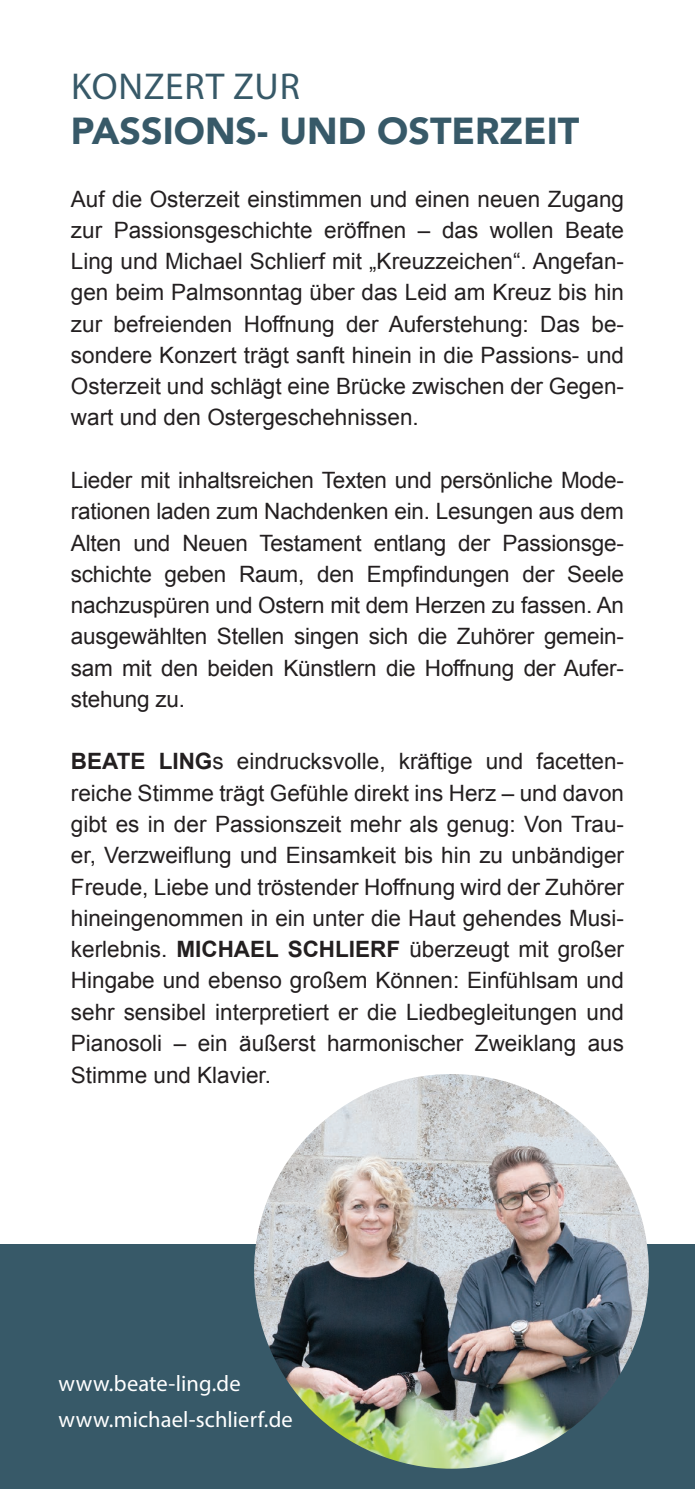
<style>
.page{position:relative;width:695px;height:1489px;background:#fff}
.page>*{position:absolute;margin:0;border:0;box-sizing:border-box;transform-origin:0 0}
.t1{font:900 37.5px "Avenir";color:#375968}
.t2{font:37.5px "Myriad Pro";letter-spacing:.02em;color:#375968}
.t3{font:22.5px/31.2px "Arial";color:#231f20;text-align:justify}
.t4{font:22.5px/36px "Myriad Pro";letter-spacing:.005em;color:#fff}
.s1{font-weight:700}
</style>
<div class="page">
<div style="left:0;top:1244px;width:694px;height:244px;background:#375968"></div>
<img style="left:254px;top:1073px;width:394px;height:395px;border-radius:197px">
<h1 class="t2" style="left:71px;top:63px;width:230px">KONZERT ZUR</h1>
<h1 class="t1" style="left:71px;top:99px;width:510px">PASSIONS- UND OSTERZEIT</h1>
<p class="t3" style="left:71px;top:183px;width:554px">Auf die Osterzeit einstimmen und einen neuen Zugang zur Passionsgeschichte eröffnen – das wollen Beate Ling und Michael Schlierf mit „Kreuzzeichen“. Angefan&shy;gen beim Palmsonntag über das Leid am Kreuz bis hin zur befreienden Hoffnung der Auferstehung: Das be&shy;sondere Konzert trägt sanft hinein in die Passions- und Osterzeit und schlägt eine Brücke zwischen der Gegen&shy;wart und den Ostergeschehnissen.</p>
<p class="t3" style="left:71px;top:464px;width:554px">Lieder mit inhaltsreichen Texten und persönliche Mode&shy;rationen laden zum Nachdenken ein. Lesungen aus dem Alten und Neuen Testament entlang der Passionsge&shy;schichte geben Raum, den Empfindungen der Seele nachzuspüren und Ostern mit dem Herzen zu fassen. An ausgewählten Stellen singen sich die Zuhörer gemein&shy;sam mit den beiden Künstlern die Hoffnung der Aufer&shy;stehung zu.</p>
<p class="t3" style="left:71px;top:746px;width:554px"><span class="s1">BEATE LING</span>s eindrucksvolle, kräftige und facetten&shy;reiche Stimme trägt Gefühle direkt ins Herz – und davon gibt es in der Passionszeit mehr als genug: Von Trau&shy;er, Verzweiflung und Einsamkeit bis hin zu unbändiger Freude, Liebe und tröstender Hoffnung wird der Zuhörer hineingenommen in ein unter die Haut gehendes Musi&shy;kerlebnis. <span class="s1">MICHAEL SCHLIERF</span> überzeugt mit großer Hingabe und ebenso großem Können: Einfühlsam und sehr sensibel interpretiert er die Liedbegleitungen und Pianosoli – ein äußerst harmonischer Zweiklang aus Stimme und Klavier.</p>
<p class="t4" style="left:58px;top:1365px;width:236px">www.beate-ling.de www.michael-schlierf.de</p>
</div>
